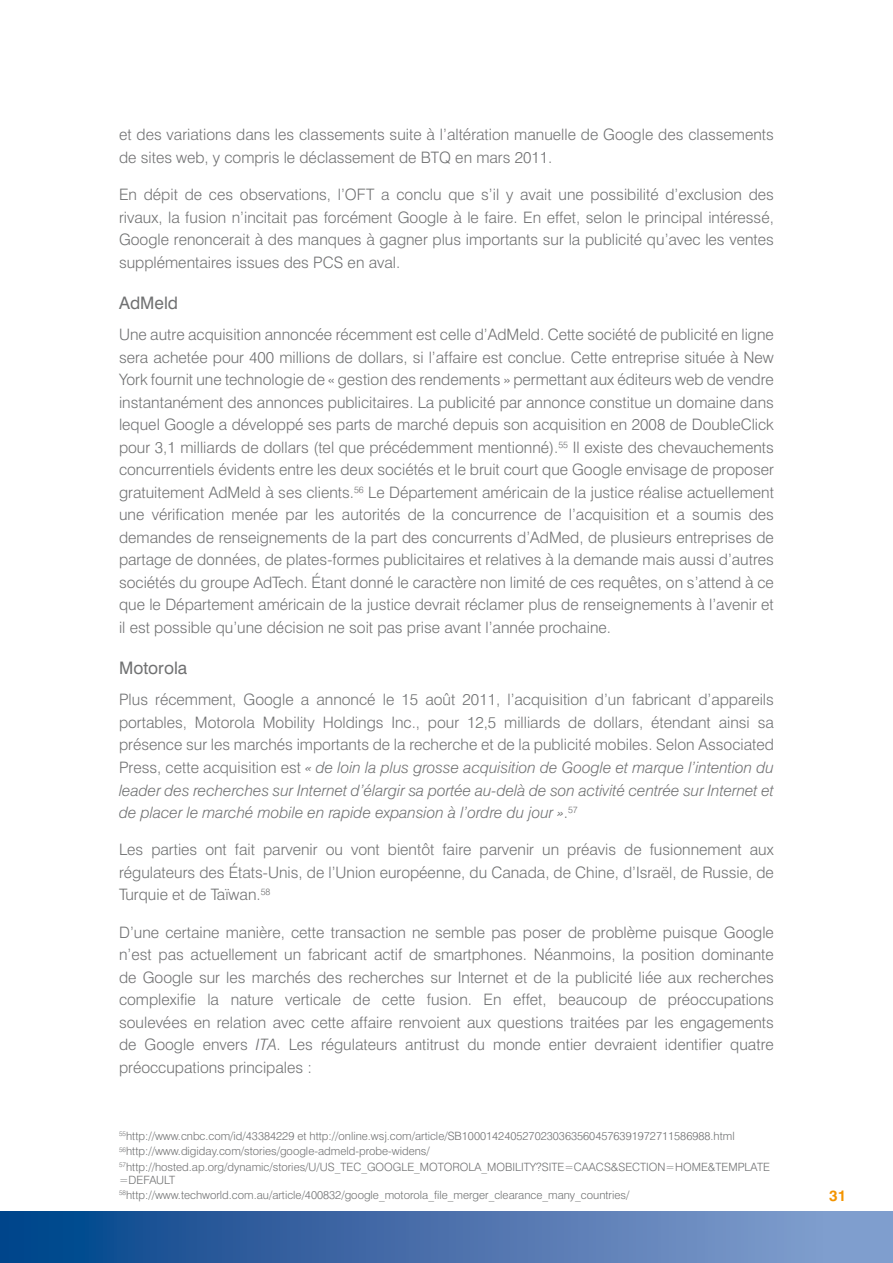
<style>
.page{position:relative;width:893px;height:1263px;background:#fff}
.page>*{position:absolute;margin:0;border:0;box-sizing:border-box;transform-origin:0 0}
.t1{font:17.25px "Swiss 721 BT";color:#707172}
.t2{font:300 15.75px/22.5px "Swiss 721 BT";color:#707172;text-align:justify}
.t3{font:700 15px "Swiss 721 BT";color:#f39400}
.t4{font:300 11.4px/15.3px "Swiss 721 BT";color:#707172}
.s1{font-style:italic}
</style>
<div class="page">
<div style="left:0;top:1212px;width:893px;height:51px;background:linear-gradient(to right,#034288,#8ca2d1)"></div>
<p class="t2" style="left:119px;top:123px;width:656px">et des variations dans les classements suite à l’altération manuelle de Google des classements de sites web, y compris le déclassement de BTQ en mars 2011.</p>
<p class="t2" style="left:119px;top:183px;width:656px">En dépit de ces observations, l’OFT a conclu que s’il y avait une possibilité d’exclusion des rivaux, la fusion n’incitait pas forcément Google à le faire. En effet, selon le principal intéressé, Google renoncerait à des manques à gagner plus importants sur la publicité qu’avec les ventes supplémentaires issues des PCS en aval.</p>
<p class="t1" style="left:119px;top:293px;width:61px">AdMeld</p>
<p class="t2" style="left:119px;top:323px;width:656px">Une autre acquisition annoncée récemment est celle d’AdMeld. Cette société de publicité en ligne sera achetée pour 400 millions de dollars, si l’affaire est conclue. Cette entreprise située à New York fournit une technologie de « gestion des rendements » permettant aux éditeurs web de vendre instantanément des annonces publicitaires. La publicité par annonce constitue un domaine dans lequel Google a développé ses parts de marché depuis son acquisition en 2008 de DoubleClick pour 3,1 milliards de dollars (tel que précédemment mentionné).<sup>55</sup> Il existe des chevauchements concurrentiels évidents entre les deux sociétés et le bruit court que Google envisage de proposer gratuitement AdMeld à ses clients.<sup>56</sup> Le Département américain de la justice réalise actuellement une vérification menée par les autorités de la concurrence de l’acquisition et a soumis des demandes de renseignements de la part des concurrents d’AdMed, de plusieurs entreprises de partage de données, de plates-formes publicitaires et relatives à la demande mais aussi d’autres sociétés du groupe AdTech. Étant donné le caractère non limité de ces requêtes, on s’attend à ce que le Département américain de la justice devrait réclamer plus de renseignements à l’avenir et il est possible qu’une décision ne soit pas prise avant l’année prochaine.</p>
<p class="t1" style="left:119px;top:658px;width:70px">Motorola</p>
<p class="t2" style="left:119px;top:688px;width:656px">Plus récemment, Google a annoncé le 15 août 2011, l’acquisition d’un fabricant d’appareils portables, Motorola Mobility Holdings Inc., pour 12,5 milliards de dollars, étendant ainsi sa présence sur les marchés importants de la recherche et de la publicité mobiles. Selon Associated Press, cette acquisition est <span class="s1">« de loin la plus grosse acquisition de Google et marque l’intention du leader des recherches sur Internet d’élargir sa portée au-delà de son activité centrée sur Internet et de placer le marché mobile en rapide expansion à l’ordre du jour »</span>.<sup>57</sup></p>
<p class="t2" style="left:119px;top:838px;width:656px">Les parties ont fait parvenir ou vont bientôt faire parvenir un préavis de fusionnement aux régulateurs des États-Unis, de l’Union européenne, du Canada, de Chine, d’Israël, de Russie, de Turquie et de Taïwan.<sup>58</sup></p>
<p class="t2" style="left:119px;top:921px;width:656px">D’une certaine manière, cette transaction ne semble pas poser de problème puisque Google n’est pas actuellement un fabricant actif de smartphones. Néanmoins, la position dominante de Google sur les marchés des recherches sur Internet et de la publicité liée aux recherches complexifie la nature verticale de cette fusion. En effet, beaucoup de préoccupations soulevées en relation avec cette affaire renvoient aux questions traitées par les engagements de Google envers <span class="s1">ITA</span>. Les régulateurs antitrust du monde entier devraient identifier quatre préoccupations principales :</p>
<p class="t4" style="left:119px;top:1128px;width:652px"><sup>55</sup>http://www.cnbc.com/id/43384229 et http://online.wsj.com/article/SB10001424052702303635604576391972711586988.html<br><sup>56</sup>http://www.digiday.com/stories/google-admeld-probe-widens/<br><sup>57</sup>http://hosted.ap.org/dynamic/stories/U/US_TEC_GOOGLE_MOTOROLA_MOBILITY?SITE=CAACS&amp;SECTION=HOME&amp;TEMPLATE</p>
<p class="t4" style="left:119px;top:1172px;width:512px">=DEFAULT<br><sup>58</sup>http://www.techworld.com.au/article/400832/google_motorola_file_merger_clearance_many_countries/</p>
<p class="t3" style="left:829px;top:1186px;width:19px">31</p>
</div>
